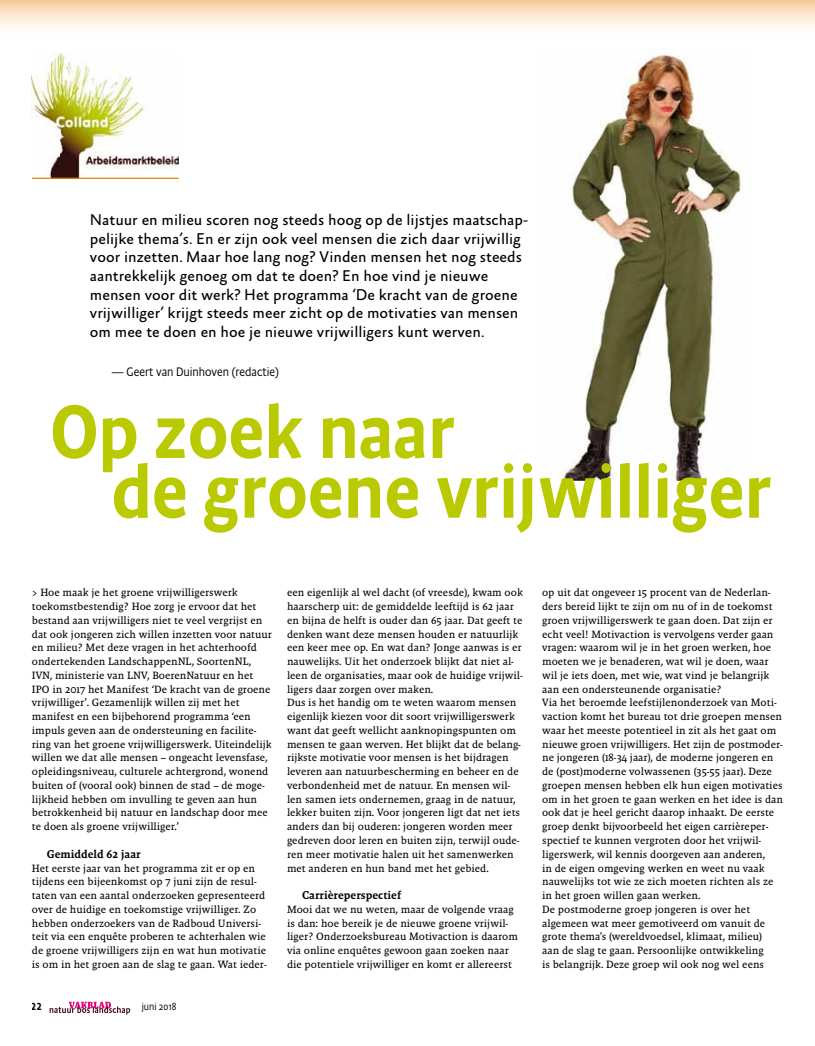
<style>
.page{position:relative;width:815px;height:1046px;background:#fff}
.page>*{position:absolute;margin:0;border:0;box-sizing:border-box;transform-origin:0 0}
.t1{font:500 76.88px/59.6px "Absara Sans Head";color:#b9cb00}
.t2{font:15.75px/18.8px "Absara Sans";color:#000}
.t3{font:300 12.5px "Absara Sans TF Head";color:#000}
.t4{font:11.5px "Malaga Med";color:#000}
.t5{font:10.75px/13.8px "Malaga Reg";color:#000}
.t6{font:300 10.38px "Absara Sans Head";color:#000}
.t7{font:500 10.38px "Absara Sans TF Head";color:#000}
</style>
<div class="page">
<svg style="left:0;top:0;width:815px;height:49px"></svg>
<img style="left:32px;top:53px;width:147px;height:125px">
<hr style="left:32px;top:178px;width:147px;height:1px;background:#e48300">
<img style="left:563px;top:54px;width:188px;height:426px">
<svg style="left:50px;top:1001px;width:80px;height:13px"></svg>
<p class="t2" style="left:90px;top:211px;width:440px">Natuur en milieu scoren nog steeds hoog op de lijstjes maatschap&shy;pelijke thema’s. En er zijn ook veel mensen die zich daar vrijwillig voor inzetten. Maar hoe lang nog? Vinden mensen het nog steeds aantrekkelijk genoeg om dat te doen? En hoe vind je nieuwe mensen voor dit werk? Het programma ‘De kracht van de groene vrijwilliger’ krijgt steeds meer zicht op de motivaties van mensen om mee te doen en hoe je nieuwe vrijwilligers kunt werven.</p>
<p class="t3" style="left:112px;top:364px;width:169px">— Geert van Duinhoven (redactie)</p>
<h1 class="t1" style="left:112px;top:402px;width:662px;text-indent:-61px">Op zoek naar<br>de groene vrijwilliger</h1>
<p class="t5" style="left:32px;top:585px;width:242px">&gt; Hoe maak je het groene vrijwilligerswerk toekomstbestendig? Hoe zorg je ervoor dat het bestand aan vrijwilligers niet te veel vergrijst en dat ook jongeren zich willen inzetten voor natuur en milieu? Met deze vragen in het achterhoofd ondertekenden LandschappenNL, SoortenNL, IVN, ministerie van LNV, BoerenNatuur en het IPO in 2017 het Manifest ‘De kracht van de groene vrijwilliger’. Gezamenlijk willen zij met het manifest en een bijbehorend programma ‘een impuls geven aan de ondersteuning en facilite&shy;ring van het groene vrijwilligerswerk. Uiteindelijk willen we dat alle mensen – ongeacht levensfase, opleidingsniveau, culturele achtergrond, wonend buiten of (vooral ook) binnen de stad – de moge&shy;lijkheid hebben om invulling te geven aan hun betrokkenheid bij natuur en landschap door mee te doen als groene vrijwilliger.’</p>
<p class="t4" style="left:47px;top:847px;width:95px">Gemiddeld 62 jaar</p>
<p class="t5" style="left:32px;top:860px;width:236px">Het eerste jaar van het programma zit er op en tijdens een bijeenkomst op 7 juni zijn de resul&shy;taten van een aantal onderzoeken gepresenteerd over de huidige en toekomstige vrijwilliger. Zo hebben onderzoekers van de Radboud Universi&shy;teit via een enquête proberen te achterhalen wie de groene vrijwilligers zijn en wat hun motivatie is om in het groen aan de slag te gaan. Wat ieder-</p>
<p class="t7" style="left:32px;top:999px;width:11px">22</p>
<p class="t6" style="left:142px;top:999px;width:36px">juni 2018</p>
<p class="t5" style="left:287px;top:585px;width:237px">een eigenlijk al wel dacht (of vreesde), kwam ook haarscherp uit: de gemiddelde leeftijd is 62 jaar en bijna de helft is ouder dan 65 jaar. Dat geeft te denken want deze mensen houden er natuurlijk een keer mee op. En wat dan? Jonge aanwas is er nauwelijks. Uit het onderzoek blijkt dat niet al&shy;leen de organisaties, maar ook de huidige vrijwil&shy;ligers daar zorgen over maken.<br>Dus is het handig om te weten waarom mensen eigenlijk kiezen voor dit soort vrijwilligerswerk want dat geeft wellicht aanknopingspunten om mensen te gaan werven. Het blijkt dat de belang&shy;rijkste motivatie voor mensen is het bijdragen leveren aan natuurbescherming en beheer en de verbondenheid met de natuur. En mensen wil&shy;len samen iets ondernemen, graag in de natuur, lekker buiten zijn. Voor jongeren ligt dat net iets anders dan bij ouderen: jongeren worden meer gedreven door leren en buiten zijn, terwijl oude&shy;ren meer motivatie halen uit het samenwerken met anderen en hun band met het gebied.</p>
<p class="t4" style="left:302px;top:888px;width:101px">Carrièreperspectief</p>
<p class="t5" style="left:287px;top:902px;width:232px">Mooi dat we nu weten, maar de volgende vraag is dan: hoe bereik je de nieuwe groene vrijwil&shy;liger? Onderzoeksbureau Motivaction is daarom via online enquêtes gewoon gaan zoeken naar die potentiele vrijwilliger en komt er allereerst</p>
<p class="t5" style="left:542px;top:585px;width:242px">op uit dat ongeveer 15 procent van de Nederlan&shy;ders bereid lijkt te zijn om nu of in de toekomst groen vrijwilligerswerk te gaan doen. Dat zijn er echt veel! Motivaction is vervolgens verder gaan vragen: waarom wil je in het groen werken, hoe moeten we je benaderen, wat wil je doen, waar wil je iets doen, met wie, wat vind je belangrijk aan een ondersteunende organisatie?<br>Via het beroemde leefstijlenonderzoek van Moti&shy;vaction komt het bureau tot drie groepen mensen waar het meeste potentieel in zit als het gaat om nieuwe groen vrijwilligers. Het zijn de postmoder&shy;ne jongeren (18-34 jaar), de moderne jongeren en de (post)moderne volwassenen (35-55 jaar). Deze groepen mensen hebben elk hun eigen motivaties om in het groen te gaan werken en het idee is dan ook dat je heel gericht daarop inhaakt. De eerste groep denkt bijvoorbeeld het eigen carrièreper&shy;spectief te kunnen vergroten door het vrijwil&shy;ligerswerk, wil kennis doorgeven aan anderen,<br>in de eigen omgeving werken en weet nu vaak nauwelijks tot wie ze zich moeten richten als ze in het groen willen gaan werken.<br>De postmoderne groep jongeren is over het algemeen wat meer gemotiveerd om vanuit de grote thema’s (wereldvoedsel, klimaat, milieu)<br>aan de slag te gaan. Persoonlijke ontwikkeling<br>is belangrijk. Deze groep wil ook nog wel eens</p>
</div>
